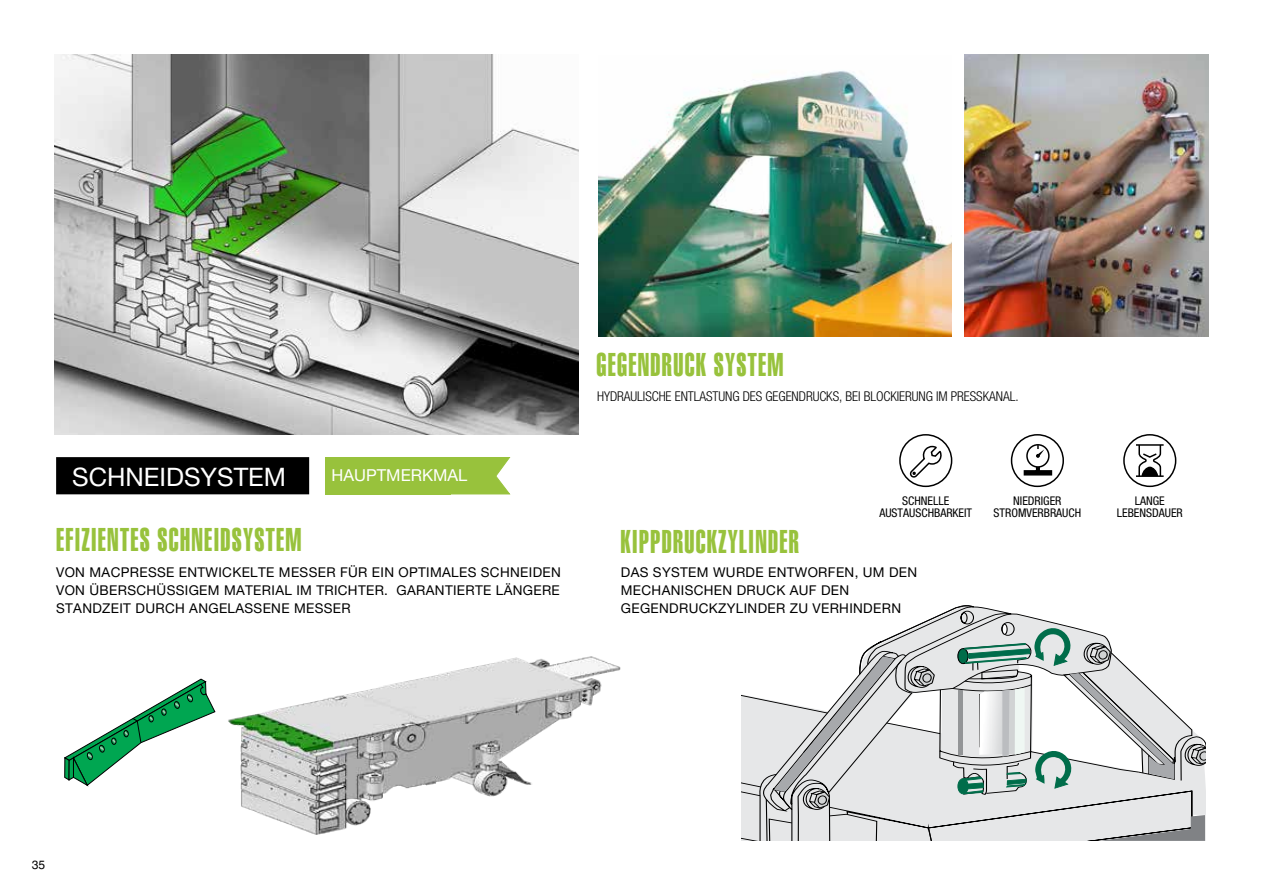
<style>
.page{position:relative;width:1263px;height:893px;background:#fff}
.page>*{position:absolute;margin:0;border:0;box-sizing:border-box;transform-origin:0 0}
.t1{font:32.4px "Helvetica LT Std Extra Comp";letter-spacing:.05em;color:#98c23c;scale:.83 1}
.t2{font:25.5px "Helvetica Neue LT Std";color:#fff}
.t3{font:16.5px "Helvetica Neue LT Std";color:#fff}
.t4{font:13.5px/18px "Helvetica Neue LT Std";letter-spacing:.025em;color:#000;text-align:justify}
.t5{font:300 condensed 13.5px "Helvetica Neue LT Std";letter-spacing:-.005em;color:#000}
.t6{font:condensed 12px/12px "Helvetica Neue LT Std";color:#000;text-align:center}
.t7{font:12px "Helvetica LT Std";color:#000}
</style>
<div class="page">
<div style="left:325px;top:457px;width:126px;height:37px;background:#98c23c"></div>
<div style="left:57px;top:458px;width:251px;height:36px;background:#000"></div>
<div style="left:56px;top:457px;width:253px;height:37px;border:2px solid #000"></div>
<svg style="left:393px;top:457px;width:118px;height:38px"></svg>
<div style="left:1011px;top:434px;width:53px;height:53px;border:2px solid #000;border-radius:50%"></div>
<svg style="left:1023px;top:465px;width:30px;height:11px"></svg>
<div style="left:1026px;top:444px;width:23px;height:24px;border:2px solid #000;border-radius:50%"></div>
<svg style="left:1036px;top:445px;width:8px;height:13px"></svg>
<div style="left:899px;top:434px;width:53px;height:53px;border:2px solid #000;border-radius:50%"></div>
<svg style="left:909px;top:445px;width:34px;height:34px"></svg>
<div style="left:1123px;top:434px;width:53px;height:53px;border:2px solid #000;border-radius:50%"></div>
<svg style="left:1136px;top:444px;width:28px;height:33px"></svg>
<img style="left:54px;top:54px;width:525px;height:381px">
<img style="left:598px;top:70px;width:353px;height:267px">
<img style="left:964px;top:54px;width:245px;height:282px">
<svg style="left:65px;top:679px;width:150px;height:107px"></svg>
<img style="left:228px;top:656px;width:393px;height:179px">
<svg style="left:742px;top:605px;width:267px;height:236px"></svg>
<svg style="left:761px;top:613px;width:444px;height:228px"></svg>
<h2 class="t2" style="left:72px;top:462px;width:215px">SCHNEIDSYSTEM</h2>
<p class="t3" style="left:332px;top:465px;width:137px">HAUPTMERKMAL</p>
<h1 class="t1" style="left:56px;top:520px;width:297px">EFIZIENTES SCHNEIDSYSTEM</h1>
<p class="t4" style="left:56px;top:563px;width:506px">VON MACPRESSE ENTWICKELTE MESSER FÜR EIN OPTIMALES SCHNEIDEN VON ÜBERSCHÜSSIGEM MATERIAL IM TRICHTER. GARANTIERTE LÄNGERE STANDZEIT DURCH ANGELASSENE MESSER</p>
<h1 class="t1" style="left:596px;top:345px;width:227px">GEGENDRUCK SYSTEM</h1>
<p class="t5" style="left:597px;top:389px;width:423px">HYDRAULISCHE ENTLASTUNG DES GEGENDRUCKS, BEI BLOCKIERUNG IM PRESSKANAL.</p>
<p class="t6" style="left:879px;top:495px;width:94px">SCHNELLE<br>AUSTAUSCHBARKEIT</p>
<p class="t6" style="left:1117px;top:495px;width:68px">LANGE<br>LEBENSDAUER</p>
<p class="t6" style="left:993px;top:495px;width:89px">NIEDRIGER<br>STROMVERBRAUCH</p>
<h1 class="t1" style="left:621px;top:522px;width:216px">KIPPDRUCKZYLINDER</h1>
<p class="t4" style="left:621px;top:563px;width:298px;text-align:left">DAS SYSTEM WURDE ENTWORFEN, UM DEN<br>MECHANISCHEN DRUCK AUF DEN<br>GEGENDRUCKZYLINDER ZU VERHINDERN</p>
<p class="t7" style="left:32px;top:858px;width:15px">35</p>
</div>
